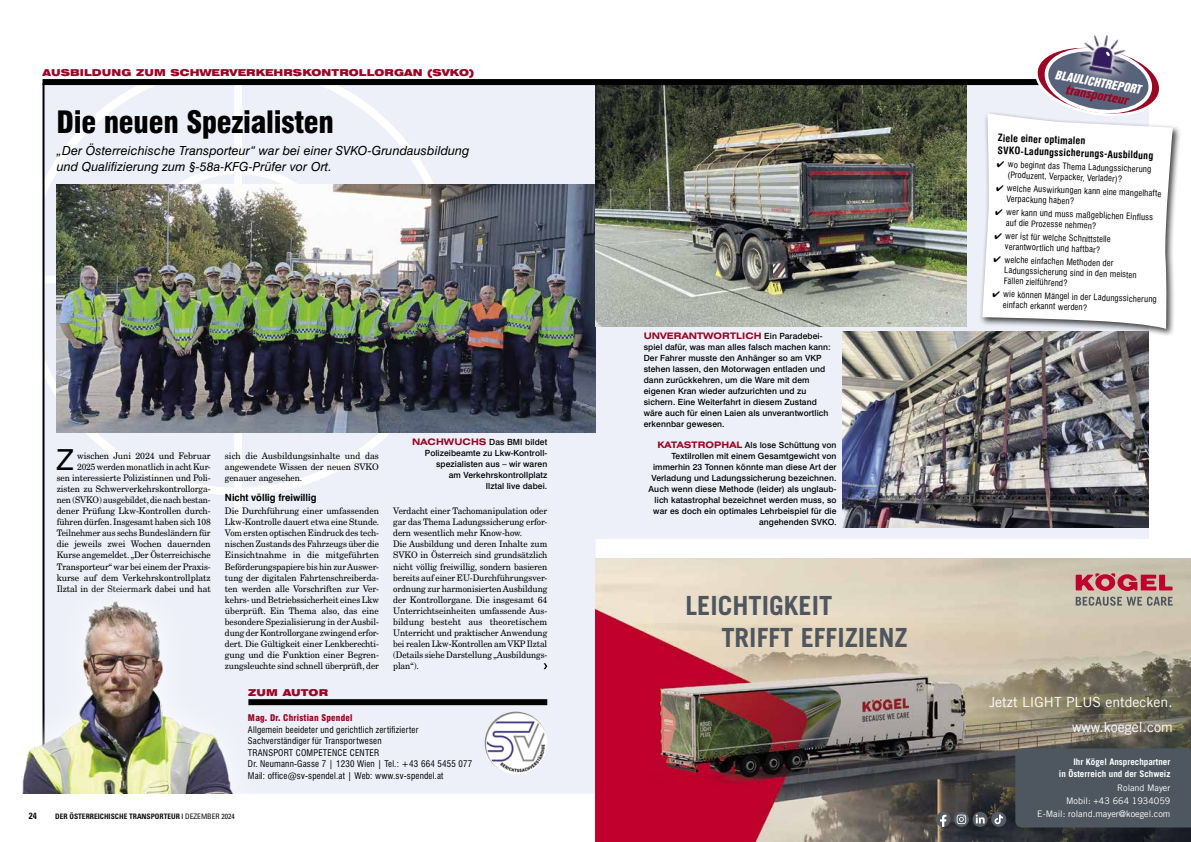
<style>
.page{position:relative;width:1191px;height:842px;background:#fff}
.page>*{position:absolute;margin:0;border:0;box-sizing:border-box;transform-origin:0 0}
.t1{font:900 condensed 30px "Swiss 721 BT";letter-spacing:-.01em;color:#000}
.t2{font:29px "Swiss 721 BT";color:#000}
.t3{font:700 26.4px/31.7px "Trade Gothic LT Com";color:#4e575f}
.t4{font:14px/25px "Trade Gothic LT Com";color:#fff;text-align:right}
.t5{font:italic 12.5px/16px "Swiss 721 BT";letter-spacing:.01em;color:#000}
.t6{font:italic 11.3px "Helvetica Inserat";color:#fff}
.t7{font:700 condensed 10px/12.3px "Swiss 721 BT";color:#000}
.t8{font:700 10px "Swiss 721 BT";color:#000;scale:.95 1}
.t9{font:900 expanded 9.5px "Swiss 721 BT";letter-spacing:.01em;color:#9b0625}
.t10{font:9px/11.1px "New Century Schlbk LT Std";letter-spacing:-.01em;color:#000;text-align:justify}
.t11{font:9px/11.1px "New Century Schlbk LT Std";letter-spacing:-.01em;color:#000;scale:.95 1}
.t12{font:condensed 9px/11.5px "Swiss 721 BT";letter-spacing:.02em;color:#000}
.t13{font:9px/13px "Trade Gothic LT Com";color:#fff;text-align:right}
.t14{font:700 9px/11.8px "Trade Gothic LT Com";color:#fff;text-align:right}
.t15{font:700 expanded 9px "Swiss 721 BT";letter-spacing:.01em;color:#9b0625}
.t16{font:900 condensed 9px "Swiss 721 BT";letter-spacing:.02em;color:#9b0625}
.t17{font:700 condensed 9px "Univers";color:#000}
.t18{font:condensed 8.6px/10.6px "Swiss 721 BT";color:#000}
.t19{font:500 8.5px/11px "Swiss 721 BT";letter-spacing:.01em;color:#000;text-align:right}
.t20{font:700 condensed 7.5px "Univers";color:#000}
.s1{font-weight:700;font-stretch:expanded;font-size:9px;color:#9b0625}
.s2{font-weight:400}
.s3{font-weight:500;font-stretch:normal;font-size:8.5px;color:#000}
</style>
<div class="page">
<div style="left:45px;top:85px;width:550px;height:709px;background:#edf0f8"></div>
<div style="left:590px;top:79px;width:558px;height:460px;background:#edf0f8"></div>
<div style="left:234px;top:24px;width:8px;height:511px;background:#fff"></div>
<div style="left:0;top:276px;width:491px;height:8px;background:#fff"></div>
<div style="left:248px;top:699px;width:299px;height:6px;background:#000"></div>
<img style="left:484px;top:711px;width:63px;height:63px;border-radius:31px">
<svg style="left:543px;top:663px;width:4px;height:6px"></svg>
<img style="left:57px;top:184px;width:538px;height:248px">
<div style="left:979px;top:111px;width:202px;height:226px;background:#000;opacity:.75"></div>
<svg style="left:982px;top:113px;width:190px;height:216px;background:#f6f6f6"></svg>
<img style="left:595px;top:85px;width:371px;height:241px">
<img style="left:842px;top:332px;width:306px;height:195px">
<div style="left:43px;top:79px;width:1105px;height:6px;background:#000"></div>
<hr style="left:43px;top:83px;width:2px;height:682px;background:#000">
<svg style="left:1030px;top:35px;width:136px;height:84px"></svg>
<img style="left:22px;top:549px;width:247px;height:245px">
<img style="left:595px;top:558px;width:596px;height:284px">
<svg style="left:1075px;top:573px;width:97px;height:18px;background:#c45866"></svg>
<svg style="left:1075px;top:597px;width:97px;height:9px"></svg>
<svg style="left:935px;top:812px;width:15px;height:15px"></svg>
<svg style="left:954px;top:812px;width:15px;height:15px"></svg>
<svg style="left:956px;top:815px;width:10px;height:9px"></svg>
<svg style="left:972px;top:812px;width:15px;height:15px"></svg>
<svg style="left:975px;top:814px;width:9px;height:9px"></svg>
<div style="left:991px;top:812px;width:15px;height:15px;background:#555d66;border-radius:50%"></div>
<svg style="left:994px;top:814px;width:9px;height:10px"></svg>
<div style="left:1015px;top:748px;width:176px;height:79px;background:#4e575f"></div>
<p class="t9" style="left:43px;top:66px;width:433px">AUSBILDUNG ZUM SCHWERVERKEHRSKONTROLLORGAN (SVKO)</p>
<h1 class="t1" style="left:57px;top:104px;width:279px">Die neuen Spezialisten</h1>
<h3 class="t5" style="left:57px;top:143px;width:414px">„Der Österreichische Transporteur“ war bei einer SVKO-Grundausbildung und Qualifizierung zum §-58a-KFG-Prüfer vor Ort.</h3>
<h2 class="t2" style="left:56px;top:442px;width:19px">Z</h2>
<p class="t10" style="left:57px;top:450px;width:156px;text-align:right">wischen Juni 2024 und Februar 2025 werden monatlich in acht Kur-<br>sen interessierte Polizistinnen und Poli&shy;zisten zu Schwerverkehrskontrollorga&shy;nen (SVKO) ausgebildet, die nach bestan&shy;dener Prüfung Lkw-Kontrollen durch&shy;führen dürfen. Insgesamt haben sich 108<br>Teilnehmer aus sechs Bundesländern für die jeweils zwei Wochen dauernden Kurse angemeldet. „Der Österreichische Transporteur“ war bei einem der Praxis&shy;kurse auf dem Verkehrskontrollplatz Ilztal in der Steiermark dabei und hat</p>
<p class="t10" style="left:225px;top:450px;width:155px">sich die Ausbildungsinhalte und das angewendete Wissen der neuen SVKO genauer angesehen.</p>
<p class="t8" style="left:225px;top:491px;width:98px">Nicht völlig freiwillig</p>
<p class="t10" style="left:225px;top:505px;width:156px">Die Durchführung einer umfassenden Lkw-Kontrolle dauert etwa eine Stunde.<br>Vom ersten optischen Eindruck des tech&shy;nischen Zustands des Fahrzeugs über die Einsichtnahme in die mitgeführten Beförderungspapiere bis hin zur Auswer&shy;tung der digitalen Fahrtenschreiberda&shy;ten werden alle Vorschriften zur Ver&shy;kehrs- und Betriebssicherheit eines Lkw überprüft. Ein Thema also, das eine besondere Spezialisierung in der Ausbil&shy;dung der Kontrollorgane zwingend erfor&shy;dert. Die Gültigkeit einer Lenkberechti&shy;gung und die Funktion einer Begren&shy;zungsleuchte sind schnell überprüft, der</p>
<p class="t9" style="left:248px;top:687px;width:81px">ZUM AUTOR</p>
<p class="t19" style="left:412px;top:436px;width:136px"><span class="s1">NACHWUCHS</span> Das BMI bildet<br>Polizeibeamte zu Lkw-Kontroll&shy;spezialisten aus – wir waren<br>am Verkehrskontrollplatz<br>Ilztal live dabei.</p>
<p class="t11" style="left:393px;top:505px;width:164px">Verdacht einer Tachomanipulation oder gar das Thema Ladungssicherung erfor&shy;dern wesentlich mehr Know-how.<br>Die Ausbildung und deren Inhalte zum SVKO in Österreich sind grundsätzlich nicht völlig freiwillig, sondern basieren bereits auf einer EU-Durchführungsver&shy;ordnung zur harmonisierten Ausbildung der Kontrollorgane. Die insgesamt 64<br>Unterrichtseinheiten umfassende Aus&shy;bildung besteht aus theoretischem Unterricht und praktischer Anwendung bei realen Lkw-Kontrollen am VKP Ilztal (Details siehe Darstellung „Ausbildungs&shy;plan“).</p>
<p class="t17" style="left:29px;top:811px;width:9px">24</p>
<p class="t20" style="left:55px;top:812px;width:181px">DER ÖSTERREICHISCHE TRANSPORTEUR | <span class="s2">DEZEMBER 2024</span></p>
<p class="t16" style="left:248px;top:712px;width:106px">Mag. Dr. Christian Spendel</p>
<p class="t12" style="left:248px;top:723px;width:226px">Allgemein beeideter und gerichtlich zertifizierter Sachverständiger für Transportwesen<br>TRANSPORT COMPETENCE CENTER<br>Dr. Neumann-Gasse 7 | 1230 Wien | Tel.: +43 664 5455 077<br>Mail: office@sv-spendel.at | Web: www.sv-spendel.at</p>
<p class="t15" style="left:643px;top:330px;width:180px">UNVERANTWORTLICH <span class="s3">Ein Paradebei-</span></p>
<p class="t19" style="left:643px;top:341px;width:189px;text-align:left">spiel dafür, was man alles falsch machen kann:<br>Der Fahrer musste den Anhänger so am VKP stehen lassen, den Motorwagen entladen und dann zurückkehren, um die Ware mit dem eigenen Kran wieder aufzurichten und zu sichern. Eine Weiterfahrt in diesem Zustand wäre auch für einen Laien als unverantwortlich erkennbar gewesen.</p>
<p class="t19" style="left:648px;top:439px;width:189px"><span class="s1">KATASTROPHAL</span> Als lose Schüttung von Textilrollen mit einem Gesamtgewicht von immerhin 23 Tonnen könnte man diese Art der Verladung und Ladungssicherung bezeichnen.<br>Auch wenn diese Methode (leider) als unglaub&shy;lich katastrophal bezeichnet werden muss, so war es doch ein optimales Lehrbeispiel für die angehenden SVKO.</p>
<h3 class="t3" style="left:721px;top:589px;width:188px;text-indent:-36px">LEICHTIGKEIT<br>TRIFFT EFFIZIENZ</h3>
<p class="t6" style="left:1056px;top:68px;width:88px;rotate:10deg">BLAULICHTREPORT</p>
<p class="t7" style="left:998px;top:132px;width:157px;rotate:2deg">Ziele einer optimalen<br>SVKO-Ladungssicherungs-Ausbildung</p>
<p class="t18" style="left:1008px;top:159px;width:145px;text-indent:-11px;rotate:2deg">✔ wo beginnt das Thema Ladungssicherung (Produzent, Verpacker, Verlader)?</p>
<p class="t18" style="left:1007px;top:183px;width:156px;text-indent:-11px;rotate:2deg">✔ welche Auswirkungen kann eine mangelhafte<br>Verpackung haben?</p>
<p class="t18" style="left:1006px;top:207px;width:149px;text-indent:-11px;rotate:2deg">✔ wer kann und muss maßgeblichen Einfluss auf die Prozesse nehmen?</p>
<p class="t18" style="left:994px;top:230px;width:118px;text-align:center;rotate:2deg">✔ wer ist für welche Schnittstelle verantwortlich und haftbar?</p>
<p class="t18" style="left:1004px;top:254px;width:134px;text-indent:-11px;rotate:2deg">✔ welche einfachen Methoden der<br>Ladungssicherung sind in den meisten<br>Fällen zielführend?</p>
<p class="t18" style="left:1003px;top:289px;width:155px;text-indent:-11px;rotate:2deg">✔ wie können Mängel in der Ladungssicherung einfach erkannt werden?</p>
<h3 class="t4" style="left:989px;top:689px;width:185px">Jetzt LIGHT PLUS entdecken. www.koegel.com</h3>
<p class="t14" style="left:1058px;top:756px;width:113px">Ihr Kögel Ansprechpartner<br>in Österreich und der Schweiz</p>
<p class="t13" style="left:1037px;top:781px;width:135px">Roland Mayer<br>Mobil: +43 664 1934059<br>E-Mail: roland.mayer@koegel.com</p>
</div>
